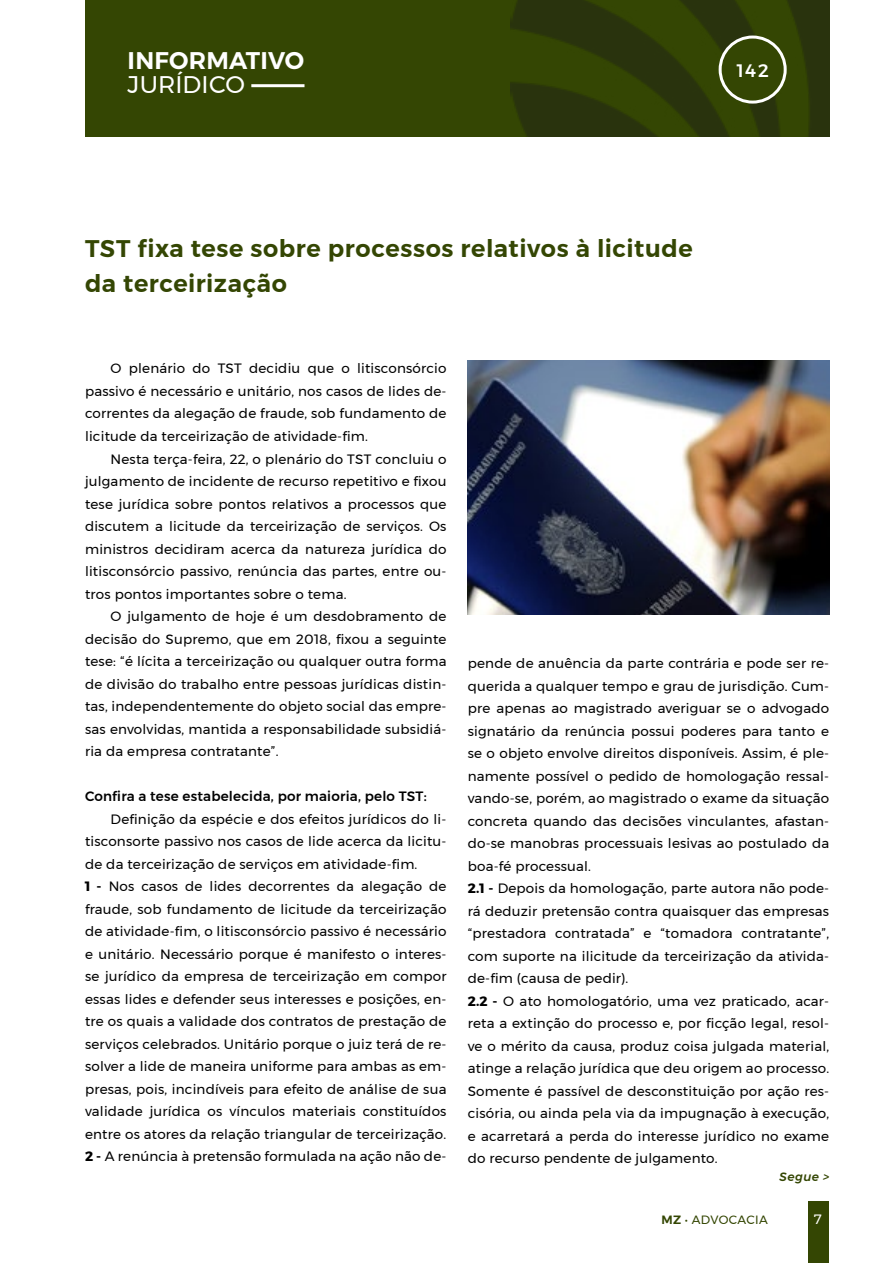
<style>
.page{position:relative;width:893px;height:1263px;background:#fff}
.page>*{position:absolute;margin:0;border:0;box-sizing:border-box;transform-origin:0 0}
.t1{font:600 24px/34.5px "Montserrat";letter-spacing:.025em;color:#344603}
.t2{font:600 24px "Montserrat";letter-spacing:.01em;color:#fff}
.t3{font:24px "Montserrat";letter-spacing:.005em;color:#fff}
.t4{font:500 18px "Montserrat";color:#fff}
.t5{font:13.5px/22.5px "Montserrat";letter-spacing:.015em;color:#000;text-align:justify}
.t6{font:500 13.5px "Montserrat";letter-spacing:.015em;color:#000}
.t7{font:13.5px "Montserrat";color:#fff}
.t8{font:12px "Montserrat";letter-spacing:.025em;color:#344603}
.t9{font:italic 500 12px "Montserrat";letter-spacing:.04em;color:#344603}
.s1{font-weight:700}
.s2{font-weight:600}
</style>
<div class="page">
<div style="left:85px;top:0;width:744px;height:136px;background:#344603"></div>
<img style="left:510px;top:0;width:319px;height:136px">
<div style="left:808px;top:1201px;width:21px;height:62px;background:#344603"></div>
<div style="left:720px;top:37px;width:65px;height:65px;background:#344603;border-radius:50%"></div>
<div style="left:719px;top:36px;width:68px;height:68px;border:3px solid #fff;border-radius:50%"></div>
<hr style="left:251px;top:84px;width:53px;height:3px;background:#fff">
<img style="left:468px;top:360px;width:361px;height:254px">
<h1 class="t2" style="left:128px;top:42px;width:178px">INFORMATIVO</h1>
<h1 class="t3" style="left:128px;top:67px;width:119px">JURÍDICO</h1>
<h2 class="t4" style="left:737px;top:56px;width:33px">142</h2>
<h1 class="t1" style="left:85px;top:231px;width:609px">TST fixa tese sobre processos relativos à licitude da terceirização</h1>
<p class="t5" style="left:85px;top:357px;width:363px;text-indent:26px">O plenário do TST decidiu que o litisconsórcio passivo é necessário e unitário, nos casos de lides de&shy;correntes da alegação de fraude, sob fundamento de licitude da terceirização de atividade-fim.</p>
<p class="t5" style="left:85px;top:447px;width:363px;text-indent:26px">Nesta terça-feira, 22, o plenário do TST concluiu o julgamento de incidente de recurso repetitivo e fixou tese jurídica sobre pontos relativos a processos que discutem a licitude da terceirização de serviços. Os ministros decidiram acerca da natureza jurídica do litisconsórcio passivo, renúncia das partes, entre ou&shy;tros pontos importantes sobre o tema.</p>
<p class="t5" style="left:85px;top:605px;width:363px;text-indent:26px">O julgamento de hoje é um desdobramento de decisão do Supremo, que em 2018, fixou a seguinte tese: “é lícita a terceirização ou qualquer outra forma de divisão do trabalho entre pessoas jurídicas distin&shy;tas, independentemente do objeto social das empre&shy;sas envolvidas, mantida a responsabilidade subsidiá&shy;ria da empresa contratante”.</p>
<p class="t6" style="left:85px;top:786px;width:343px">Confira a tese estabelecida, por maioria, pelo TST:</p>
<p class="t5" style="left:85px;top:807px;width:363px;text-align:left;text-indent:26px">Definição da espécie e dos efeitos jurídicos do li&shy;tisconsorte passivo nos casos de lide acerca da licitu&shy;de da terceirização de serviços em atividade-fim.<br><span class="s1">1 -</span> Nos casos de lides decorrentes da alegação de fraude, sob fundamento de licitude da terceirização de atividade-fim, o litisconsórcio passivo é necessário e unitário. Necessário porque é manifesto o interes&shy;se jurídico da empresa de terceirização em compor essas lides e defender seus interesses e posições, en&shy;tre os quais a validade dos contratos de prestação de serviços celebrados. Unitário porque o juiz terá de re&shy;solver a lide de maneira uniforme para ambas as em&shy;presas, pois, incindíveis para efeito de análise de sua validade jurídica os vínculos materiais constituídos entre os atores da relação triangular de terceirização.<br><span class="s1">2 -</span> A renúncia à pretensão formulada na ação não de-</p>
<p class="t5" style="left:468px;top:652px;width:363px;text-align:left">pende de anuência da parte contrária e pode ser re&shy;querida a qualquer tempo e grau de jurisdição. Cum&shy;pre apenas ao magistrado averiguar se o advogado signatário da renúncia possui poderes para tanto e se o objeto envolve direitos disponíveis. Assim, é ple&shy;namente possível o pedido de homologação ressal&shy;vando-se, porém, ao magistrado o exame da situação concreta quando das decisões vinculantes, afastan&shy;do-se manobras processuais lesivas ao postulado da boa-fé processual.<br><span class="s1">2.1 -</span> Depois da homologação, parte autora não pode&shy;rá deduzir pretensão contra quaisquer das empresas “prestadora contratada” e “tomadora contratante”, com suporte na ilicitude da terceirização da ativida&shy;de-fim (causa de pedir).<br><span class="s1">2.2 -</span> O ato homologatório, uma vez praticado, acar&shy;reta a extinção do processo e, por ficção legal, resol&shy;ve o mérito da causa, produz coisa julgada material, atinge a relação jurídica que deu origem ao processo.<br>Somente é passível de desconstituição por ação res&shy;cisória, ou ainda pela via da impugnação à execução, e acarretará a perda do interesse jurídico no exame do recurso pendente de julgamento.</p>
<p class="t9" style="left:780px;top:1167px;width:51px">Segue &gt;</p>
<p class="t8" style="left:661px;top:1210px;width:108px"><span class="s2">MZ</span> • ADVOCACIA</p>
<p class="t7" style="left:814px;top:1208px;width:9px">7</p>
</div>
